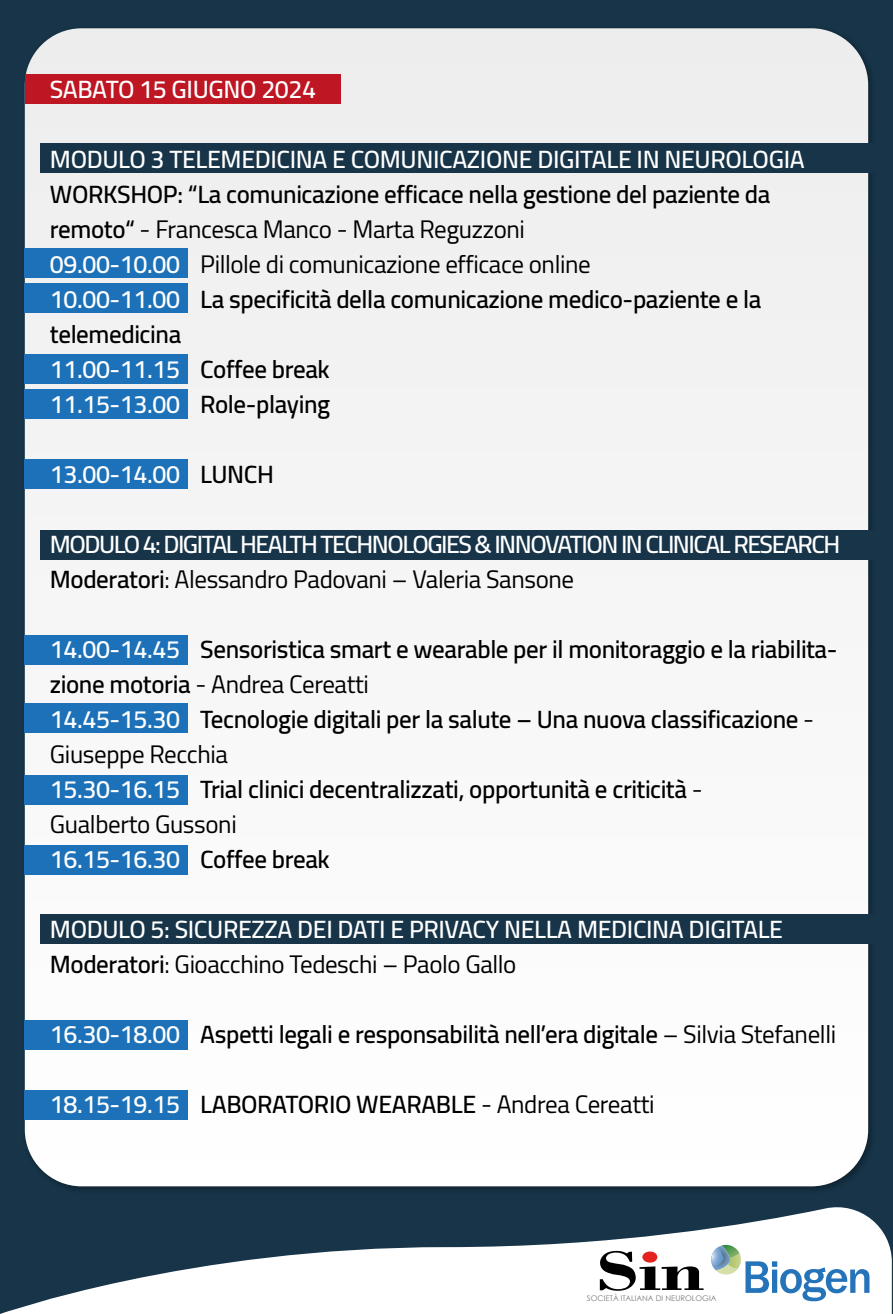
<style>
.page{position:relative;width:893px;height:1314px;background:#fff}
.page>*{position:absolute;margin:0;border:0;box-sizing:border-box;transform-origin:0 0}
.t1{font:600 25px/35px "Cairo";letter-spacing:-.015em;color:#000}
.t2{font:600 25px/35px "Cairo";letter-spacing:-.015em;color:#fff}
.t3{font:600 25px/35px "Cairo";letter-spacing:-.06em;color:#fff}
.t4{font:7.75px "Century Gothic";color:#7a7a7a}
.s1{font-weight:400}
.s2{color:#fff}
.s3{color:#000}
.s4{font-weight:400;color:#000}
</style>
<div class="page">
<div style="left:0;top:0;width:893px;height:1313px;background:#173448"></div>
<svg style="left:3px;top:1207px;width:889px;height:106px;fill:#fff"></svg>
<svg style="left:600px;top:1250px;width:104px;height:40px;background:#a59f9f"></svg>
<svg style="left:711px;top:1244px;width:158px;height:56px;background:#c9dce8"></svg>
<div style="left:25px;top:28px;width:843px;height:1158px;background:#f6f6f6"></div>
<div style="left:25px;top:74px;width:315px;height:30px;background:#be1622"></div>
<div style="left:41px;top:143px;width:852px;height:30px;background:#173448"></div>
<div style="left:41px;top:529px;width:852px;height:30px;background:#173448"></div>
<div style="left:25px;top:248px;width:163px;height:30px;background:#1d71b8"></div>
<div style="left:25px;top:283px;width:163px;height:30px;background:#1d71b8"></div>
<div style="left:25px;top:389px;width:163px;height:30px;background:#1d71b8"></div>
<div style="left:25px;top:459px;width:163px;height:30px;background:#1d71b8"></div>
<div style="left:25px;top:703px;width:163px;height:30px;background:#1d71b8"></div>
<div style="left:25px;top:635px;width:163px;height:29px;background:#1d71b8"></div>
<div style="left:25px;top:844px;width:163px;height:30px;background:#1d71b8"></div>
<div style="left:25px;top:1020px;width:163px;height:29px;background:#1d71b8"></div>
<div style="left:25px;top:1089px;width:163px;height:30px;background:#1d71b8"></div>
<div style="left:25px;top:354px;width:163px;height:30px;background:#1d71b8"></div>
<div style="left:25px;top:775px;width:163px;height:30px;background:#1d71b8"></div>
<div style="left:41px;top:914px;width:852px;height:29px;background:#173448"></div>
<p class="t2" style="left:50px;top:71px;width:268px">SABATO 15 GIUGNO 2024</p>
<p class="t2" style="left:50px;top:141px;width:756px">MODULO 3 TELEMEDICINA E COMUNICAZIONE DIGITALE IN NEUROLOGIA</p>
<p class="t1" style="left:50px;top:176px;width:722px">WORKSHOP: “La comunicazione efficace nella gestione del paziente da remoto“ <span class="s1">- Francesca Manco - Marta Reguzzoni<br></span><span class="s2">09.00-10.00</span> <span class="s1">Pillole di comunicazione efficace online<br></span><span class="s2">10.00-11.00</span> La specificità della comunicazione medico-paziente e la telemedicina<br><span class="s2">11.00-11.15</span> Coffee break<br><span class="s2">11.15-13.00</span> Role-playing</p>
<p class="t2" style="left:50px;top:456px;width:226px">13.00-14.00 <span class="s3">LUNCH</span></p>
<p class="t3" style="left:50px;top:526px;width:792px">MODULO 4: DIGITAL HEALTH TECHNOLOGIES &amp; INNOVATION IN CLINICAL RESEARCH<br><span class="s3">Moderatori</span><span class="s4">: Alessandro Padovani – Valeria Sansone</span></p>
<p class="t1" style="left:50px;top:631px;width:789px"><span class="s2">14.00-14.45</span> Sensoristica smart e wearable per il monitoraggio e la riabilita&shy;zione motoria <span class="s1">- Andrea Cereatti<br></span><span class="s2">14.45-15.30</span> Tecnologie digitali per la salute – Una nuova classificazione <span class="s1">- Giuseppe Recchia<br></span><span class="s2">15.30-16.15</span> Trial clinici decentralizzati, opportunità e criticità <span class="s1">-<br>Gualberto Gussoni<br></span><span class="s2">16.15-16.30</span> Coffee break</p>
<p class="t2" style="left:50px;top:911px;width:735px">MODULO 5: SICUREZZA DEI DATI E PRIVACY NELLA MEDICINA DIGITALE<br><span class="s3">Moderatori</span><span class="s4">: Gioacchino Tedeschi – Paolo Gallo</span></p>
<p class="t1" style="left:50px;top:1016px;width:788px"><span class="s2">16.30-18.00</span> Aspetti legali e responsabilità nell’era digitale <span class="s1">– Silvia Stefanelli</span></p>
<p class="t1" style="left:50px;top:1086px;width:606px"><span class="s2">18.15-19.15</span> LABORATORIO WEARABLE <span class="s1">- Andrea Cereatti</span></p>
<p class="t4" style="left:587px;top:1292px;width:131px">SOCIETÀ ITALIANA DI NEUROLOGIA</p>
</div>
